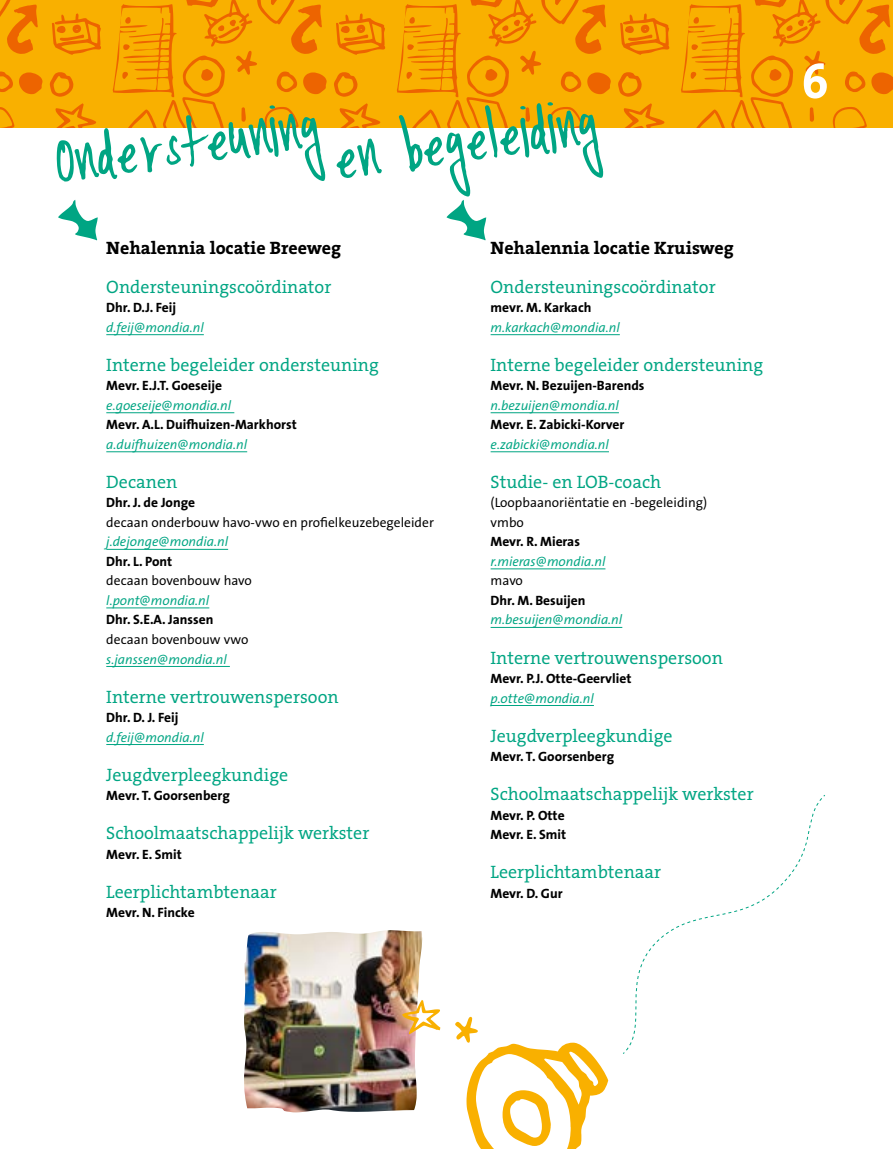
<style>
.page{position:relative;width:893px;height:1149px;background:#fff}
.page>*{position:absolute;margin:0;border:0;box-sizing:border-box;transform-origin:0 0}
.t1{font:300 52.5px "YWFT Signature";color:#00a583}
.t2{font:700 50.7px "The Sans Office";color:#fff}
.t3{font:18px "The Serif Office";color:#00a583}
.t4{font:700 18px "The Serif Office";color:#000}
.t5{font:700 13.5px/19.5px "The Sans Office";color:#000}
.t6{font:italic 13.5px "The Sans Office";color:#00a583}
.t7{font:13.5px/19.5px "The Sans Office";color:#000}
</style>
<div class="page">
<hr style="left:106px;top:334px;width:98px;height:1px;background:#00a583">
<hr style="left:106px;top:412px;width:128px;height:1px;background:#00a583">
<hr style="left:106px;top:451px;width:141px;height:1px;background:#00a583">
<hr style="left:106px;top:548px;width:122px;height:1px;background:#00a583">
<hr style="left:106px;top:607px;width:103px;height:1px;background:#00a583">
<hr style="left:106px;top:665px;width:124px;height:1px;background:#00a583">
<hr style="left:106px;top:743px;width:98px;height:1px;background:#00a583">
<hr style="left:491px;top:334px;width:129px;height:1px;background:#00a583">
<hr style="left:491px;top:412px;width:128px;height:1px;background:#00a583">
<hr style="left:491px;top:451px;width:118px;height:1px;background:#00a583">
<hr style="left:491px;top:568px;width:114px;height:1px;background:#00a583">
<hr style="left:491px;top:626px;width:131px;height:1px;background:#00a583">
<hr style="left:491px;top:704px;width:103px;height:1px;background:#00a583">
<svg style="left:0;top:0;width:893px;height:128px;background:#f6a200"></svg>
<svg style="left:58px;top:200px;width:40px;height:40px"></svg>
<svg style="left:446px;top:200px;width:40px;height:40px"></svg>
<svg style="left:455px;top:1016px;width:153px;height:132px"></svg>
<img style="left:244px;top:930px;width:196px;height:181px">
<svg style="left:623px;top:795px;width:202px;height:259px"></svg>
<h1 class="t1" style="left:49px;top:134px;width:271px;rotate:-8deg">Ondersteuning</h1>
<h1 class="t1" style="left:329px;top:131px;width:270px;rotate:-8deg">en begeleiding</h1>
<p class="t4" style="left:106px;top:237px;width:236px">Nehalennia locatie Breeweg</p>
<p class="t3" style="left:106px;top:277px;width:227px">Ondersteuningscoördinator</p>
<p class="t5" style="left:106px;top:298px;width:71px">Dhr. D.J. Feij</p>
<p class="t6" style="left:106px;top:319px;width:99px">d.feij@mondia.nl</p>
<p class="t3" style="left:106px;top:355px;width:274px">Interne begeleider ondersteuning</p>
<p class="t5" style="left:106px;top:376px;width:117px">Mevr. E.J.T. Goeseije</p>
<p class="t6" style="left:106px;top:397px;width:126px">e.goeseije@mondia.nl</p>
<p class="t5" style="left:106px;top:415px;width:192px">Mevr. A.L. Duifhuizen-Markhorst</p>
<p class="t6" style="left:106px;top:436px;width:142px">a.duifhuizen@mondia.nl</p>
<p class="t3" style="left:106px;top:472px;width:73px">Decanen</p>
<p class="t5" style="left:106px;top:493px;width:90px">Dhr. J. de Jonge</p>
<p class="t7" style="left:106px;top:513px;width:329px">decaan onderbouw havo-vwo en profielkeuzebegeleider</p>
<p class="t6" style="left:106px;top:534px;width:123px">j.dejonge@mondia.nl</p>
<p class="t5" style="left:106px;top:551px;width:68px">Dhr. L. Pont</p>
<p class="t7" style="left:106px;top:571px;width:147px">decaan bovenbouw havo</p>
<p class="t6" style="left:106px;top:592px;width:105px">l.pont@mondia.nl</p>
<p class="t5" style="left:106px;top:610px;width:109px">Dhr. S.E.A. Janssen</p>
<p class="t7" style="left:106px;top:630px;width:144px">decaan bovenbouw vwo</p>
<p class="t6" style="left:106px;top:651px;width:122px">s.janssen@mondia.nl</p>
<p class="t3" style="left:106px;top:686px;width:234px">Interne vertrouwenspersoon</p>
<p class="t5" style="left:106px;top:707px;width:74px">Dhr. D. J. Feij</p>
<p class="t6" style="left:106px;top:729px;width:99px">d.feij@mondia.nl</p>
<p class="t3" style="left:106px;top:764px;width:184px">Jeugdverpleegkundige</p>
<p class="t5" style="left:106px;top:785px;width:125px">Mevr. T. Goorsenberg</p>
<p class="t3" style="left:106px;top:823px;width:265px">Schoolmaatschappelijk werkster</p>
<p class="t5" style="left:106px;top:844px;width:77px">Mevr. E. Smit</p>
<p class="t3" style="left:106px;top:881px;width:172px">Leerplichtambtenaar</p>
<p class="t5" style="left:106px;top:902px;width:90px">Mevr. N. Fincke</p>
<p class="t4" style="left:491px;top:237px;width:245px">Nehalennia locatie Kruisweg</p>
<p class="t3" style="left:491px;top:277px;width:227px">Ondersteuningscoördinator</p>
<p class="t5" style="left:491px;top:298px;width:102px">mevr. M. Karkach</p>
<p class="t6" style="left:491px;top:319px;width:131px">m.karkach@mondia.nl</p>
<p class="t3" style="left:491px;top:355px;width:274px">Interne begeleider ondersteuning</p>
<p class="t5" style="left:491px;top:376px;width:155px">Mevr. N. Bezuijen-Barends</p>
<p class="t6" style="left:491px;top:397px;width:130px">n.bezuijen@mondia.nl</p>
<p class="t5" style="left:491px;top:415px;width:135px">Mevr. E. Zabicki-Korver</p>
<p class="t6" style="left:491px;top:436px;width:120px">e.zabicki@mondia.nl</p>
<p class="t3" style="left:491px;top:472px;width:172px">Studie- en LOB-coach</p>
<p class="t7" style="left:491px;top:493px;width:218px">(Loopbaanoriëntatie en -begeleiding) vmbo</p>
<p class="t5" style="left:491px;top:532px;width:91px">Mevr. R. Mieras</p>
<p class="t6" style="left:491px;top:553px;width:116px">r.mieras@mondia.nl</p>
<p class="t7" style="left:491px;top:571px;width:34px">mavo</p>
<p class="t5" style="left:491px;top:590px;width:96px">Dhr. M. Besuijen</p>
<p class="t6" style="left:491px;top:612px;width:133px">m.besuijen@mondia.nl</p>
<p class="t3" style="left:491px;top:647px;width:234px">Interne vertrouwenspersoon</p>
<p class="t5" style="left:491px;top:668px;width:142px">Mevr. P.J. Otte-Geervliet</p>
<p class="t6" style="left:491px;top:690px;width:105px">p.otte@mondia.nl</p>
<p class="t3" style="left:491px;top:725px;width:184px">Jeugdverpleegkundige</p>
<p class="t5" style="left:491px;top:746px;width:125px">Mevr. T. Goorsenberg</p>
<p class="t3" style="left:491px;top:784px;width:265px">Schoolmaatschappelijk werkster</p>
<p class="t5" style="left:491px;top:805px;width:77px">Mevr. P. Otte<br>Mevr. E. Smit</p>
<p class="t3" style="left:491px;top:862px;width:172px">Leerplichtambtenaar</p>
<p class="t5" style="left:491px;top:883px;width:73px">Mevr. D. Gur</p>
<h2 class="t2" style="left:801px;top:52px;width:29px">6</h2>
</div>
